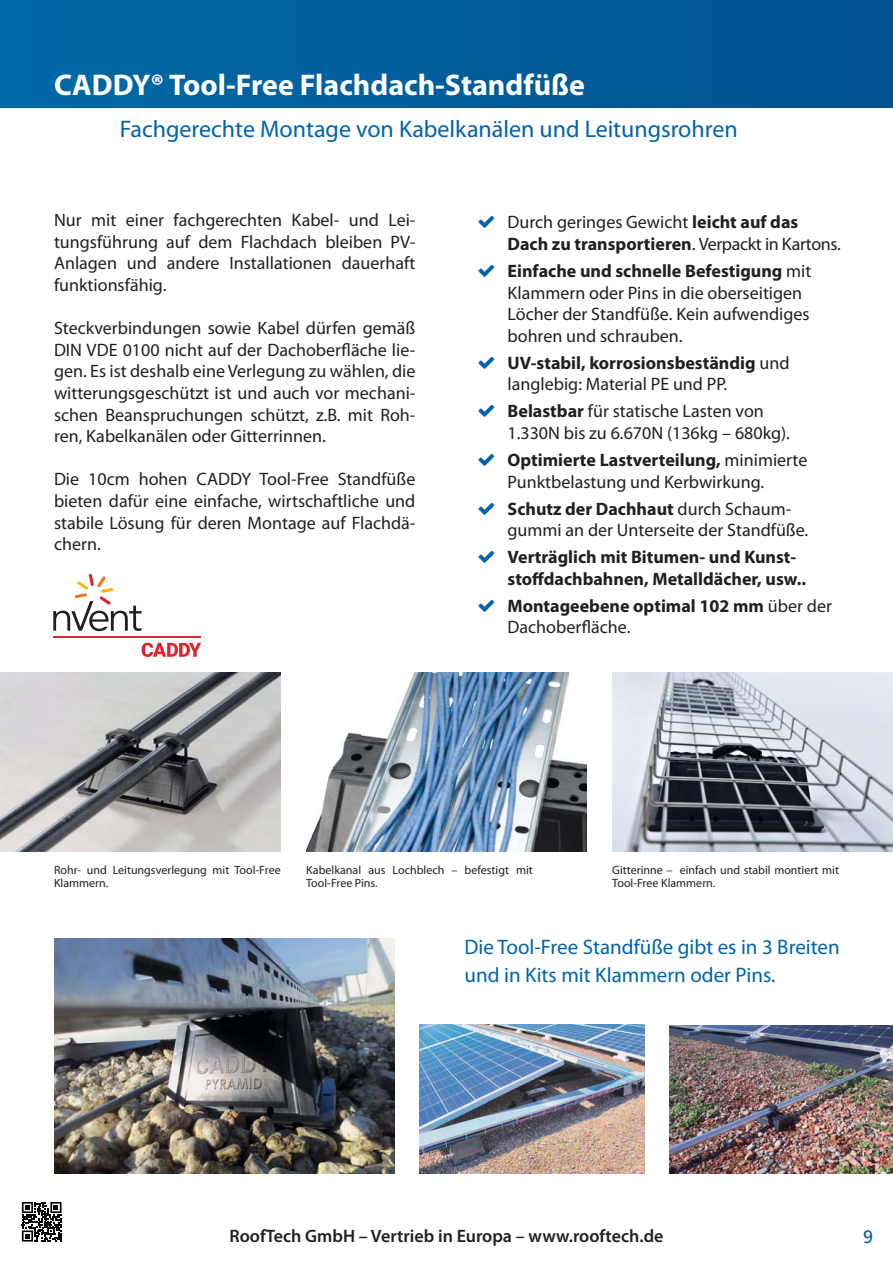
<style>
.page{position:relative;width:893px;height:1263px;background:#fff}
.page>*{position:absolute;margin:0;border:0;box-sizing:border-box;transform-origin:0 0}
.t1{font:700 30px "Myriad Pro";color:#fff}
.t2{font:24px "Myriad Pro";color:#0063ab}
.t3{font:21px/27px "Myriad Pro";color:#0063ab}
.t4{font:18px/21.6px "Myriad Pro";color:#231f20}
.t5{font:700 18px/21.6px "Myriad Pro";color:#231f20}
.t6{font:600 18px "Myriad Pro";color:#231f20}
.t7{font:18px "Frutiger";color:#0063ab}
.t8{font:12px/13.5px "Myriad Pro";color:#231f20}
.s1{font-weight:700}
.s2{font-weight:400}
</style>
<div class="page">
<div style="left:0;top:0;width:893px;height:107px;background:#005d9a"></div>
<img style="left:306px;top:673px;width:281px;height:178px">
<img style="left:420px;top:1025px;width:225px;height:148px">
<img style="left:0;top:673px;width:281px;height:178px">
<img style="left:612px;top:673px;width:281px;height:178px">
<img style="left:54px;top:938px;width:340px;height:236px">
<svg style="left:142px;top:643px;width:59px;height:14px"></svg>
<hr style="left:53px;top:636px;width:148px;height:1px;background:#d92631">
<svg style="left:53px;top:574px;width:89px;height:57px"></svg>
<img style="left:670px;top:1025px;width:223px;height:149px">
<svg style="left:21px;top:1201px;width:41px;height:41px"></svg>
<svg style="left:22px;top:1202px;width:40px;height:39px"></svg>
<h1 class="t1" style="left:54px;top:73px;width:532px">CADDY® Tool-Free Flachdach-Standfüße</h1>
<h2 class="t2" style="left:120px;top:120px;width:619px">Fachgerechte Montage von Kabelkanälen und Leitungsrohren</h2>
<p class="t4" style="left:54px;top:211px;width:363px;text-align:justify">Nur mit einer fachgerechten Kabel- und Lei&shy;tungsführung auf dem Flachdach bleiben PV-Anlagen und andere Installationen dauerhaft funktionsfähig.</p>
<p class="t4" style="left:54px;top:319px;width:363px;text-align:justify">Steckverbindungen sowie Kabel dürfen gemäß DIN VDE 0100 nicht auf der Dachoberfläche lie&shy;gen. Es ist deshalb eine Verlegung zu wählen, die witterungsgeschützt ist und auch vor mechani&shy;schen Beanspruchungen schützt, z.B. mit Roh&shy;ren, Kabelkanälen oder Gitterrinnen.</p>
<p class="t4" style="left:54px;top:470px;width:363px;text-align:justify">Die 10cm hohen CADDY Tool-Free Standfüße bieten dafür eine einfache, wirtschaftliche und stabile Lösung für deren Montage auf Flachdä&shy;chern.</p>
<p class="t4" style="left:508px;top:213px;width:335px">Durch geringes Gewicht <span class="s1">leicht auf das<br>Dach zu transportieren</span>. Verpackt in Kartons.</p>
<p class="t4" style="left:508px;top:262px;width:305px"><span class="s1">Einfache und schnelle Befestigung</span> mit Klammern oder Pins in die oberseitigen Löcher der Standfüße. Kein aufwendiges bohren und schrauben.</p>
<p class="t5" style="left:508px;top:354px;width:283px">UV-stabil, korrosionsbeständig <span class="s2">und langlebig: Material PE und PP.</span></p>
<p class="t4" style="left:508px;top:402px;width:284px"><span class="s1">Belastbar</span> für statische Lasten von<br>1.330N bis zu 6.670N (136kg – 680kg).</p>
<p class="t4" style="left:508px;top:451px;width:301px"><span class="s1">Optimierte Lastverteilung,</span> minimierte<br>Punktbelastung und Kerbwirkung.</p>
<p class="t4" style="left:507px;top:500px;width:302px"><span class="s1">Schutz der Dachhaut</span> durch Schaum&shy;gummi an der Unterseite der Standfüße.</p>
<p class="t5" style="left:507px;top:548px;width:300px">Verträglich mit Bitumen- und Kunst&shy;stoffdachbahnen, Metalldächer, usw..</p>
<p class="t5" style="left:507px;top:597px;width:326px">Montageebene optimal 102 mm <span class="s2">über der<br>Dachoberfläche.</span></p>
<p class="t8" style="left:54px;top:864px;width:228px">Rohr- und Leitungsverlegung mit Tool-Free<br>Klammern.</p>
<p class="t8" style="left:612px;top:864px;width:228px">Gitterinne – einfach und stabil montiert mit<br>Tool-Free Klammern.</p>
<p class="t8" style="left:306px;top:864px;width:228px">Kabelkanal aus Lochblech – befestigt mit<br>Tool-Free Pins.</p>
<p class="t3" style="left:465px;top:936px;width:377px">Die Tool-Free Standfüße gibt es in 3 Breiten und in Kits mit Klammern oder Pins.</p>
<p class="t6" style="left:229px;top:1229px;width:435px">RoofTech GmbH – Vertrieb in Europa – www.rooftech.de</p>
<p class="t7" style="left:863px;top:1226px;width:12px">9</p>
</div>
